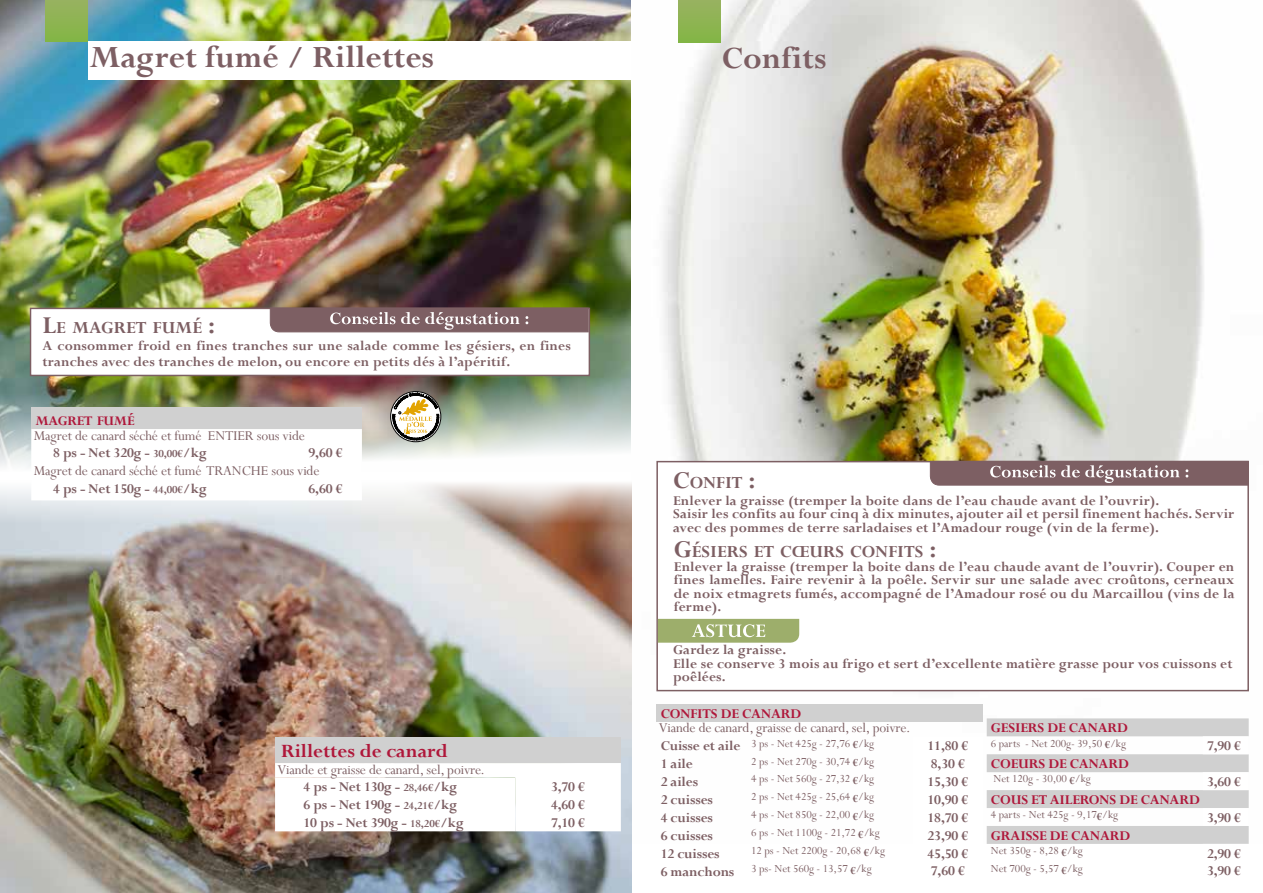
<style>
.page{position:relative;width:1263px;height:893px;background:#fff}
.page>*{position:absolute;margin:0;border:0;box-sizing:border-box;transform-origin:0 0}
.t1{font:700 34.5px "Perpetua";color:#7d5f63}
.t2{font:700 21px "Perpetua";color:#af173a}
.t3{font:700 18.9px "Perpetua";color:#7d5f63}
.t4{font:700 15px/13.5px "Perpetua";letter-spacing:.01em;color:#7d5f63}
.t5{font:15px/17.7px "Perpetua";letter-spacing:-.01em;color:#7d5f63}
.t6{font:700 15px "Perpetua";letter-spacing:-.01em;color:#af173a}
.t7{font:700 15px "Perpetua";letter-spacing:-.01em;color:#7d5f63}
.t8{font:700 14.7px "Perpetua";letter-spacing:-.015em;color:#af173a}
.t9{font:12px "Perpetua";letter-spacing:-.01em;color:#7d5f63}
.s1{font-size:27px}
.s2{font-weight:700}
.s3{font-weight:700;font-size:12px}
.s4{font-size:12px}
.s5{font-weight:700;font-size:15px}
</style>
<div class="page">
<img style="left:0;top:0;width:631px;height:467px">
<div style="left:88px;top:41px;width:543px;height:39px;background:#fff"></div>
<img style="left:631px;top:0;width:618px;height:844px">
<img style="left:0;top:483px;width:631px;height:410px">
<div style="left:678px;top:0;width:42px;height:42px;background:#8eb453"></div>
<div style="left:46px;top:0;width:42px;height:41px;background:#8eb453"></div>
<div style="left:656px;top:704px;width:327px;height:18px;background:#d0d0d0"></div>
<div style="left:275px;top:738px;width:346px;height:25px;background:#d0d0d0"></div>
<svg style="left:275px;top:763px;width:346px;height:68px"></svg>
<svg style="left:913px;top:718px;width:336px;height:126px"></svg>
<div style="left:30px;top:308px;width:560px;height:68px;background:#fff;border:2px solid #7d5f63"></div>
<svg style="left:269px;top:307px;width:320px;height:26px;background:#8b7073"></svg>
<div style="left:31px;top:407px;width:331px;height:22px;background:#d0d0d0"></div>
<svg style="left:31px;top:429px;width:331px;height:71px"></svg>
<div style="left:656px;top:461px;width:593px;height:230px;background:#fff;border:2px solid #7d5f63"></div>
<svg style="left:929px;top:460px;width:320px;height:26px;background:#8c7275"></svg>
<svg style="left:658px;top:619px;width:141px;height:24px;background:#a7b67b"></svg>
<div style="left:391px;top:391px;width:50px;height:51px;border:1px solid #000;border-radius:50%"></div>
<svg style="left:393px;top:393px;width:46px;height:47px"></svg>
<h1 class="t1" style="left:90px;top:35px;width:346px">Magret fumé / Rillettes</h1>
<h1 class="t1" style="left:722px;top:36px;width:106px">Confits</h1>
<p class="t3" style="left:43px;top:316px;width:174px"><span class="s1">L</span>E MAGRET FUMÉ <span class="s1">:</span></p>
<p class="t4" style="left:43px;top:337px;width:530px;line-height:16.5px">A consommer froid en fines tranches sur une salade comme les gésiers, en fines tranches avec des tranches de melon, ou encore en petits dés à l’apéritif.</p>
<p class="t8" style="left:36px;top:411px;width:101px">MAGRET FUMÉ</p>
<p class="t5" style="left:53px;top:426px;width:253px;text-indent:-19px">Magret de canard séché et fumé ENTIER sous vide<br><span class="s2">8 ps - Net 320g -</span> <span class="s3">30,00€</span><span class="s2">/kg</span></p>
<p class="t4" style="left:309px;top:446px;width:36px">9,60 €</p>
<p class="t5" style="left:53px;top:462px;width:268px;text-indent:-19px">Magret de canard séché et fumé TRANCHE sous vide<br><span class="s2">4 ps - Net 150g -</span> <span class="s3">44,00€</span><span class="s2">/kg</span></p>
<p class="t4" style="left:309px;top:482px;width:36px">6,60 €</p>
<h2 class="t2" style="left:281px;top:738px;width:168px">Rillettes de canard</h2>
<p class="t5" style="left:278px;top:760px;width:209px;text-align:center">Viande et graisse de canard, sel, poivre.<br><span class="s2">4 ps - Net 130g -</span> <span class="s3">28,46€</span><span class="s2">/kg</span></p>
<p class="t4" style="left:551px;top:780px;width:36px">3,70 €</p>
<p class="t7" style="left:304px;top:795px;width:155px">6 ps - Net 190g - <span class="s4">24,21€</span>/kg</p>
<p class="t4" style="left:551px;top:798px;width:36px">4,60 €</p>
<p class="t7" style="left:304px;top:813px;width:162px">10 ps - Net 390g - <span class="s4">18,20€</span>/kg</p>
<p class="t4" style="left:551px;top:816px;width:36px">7,10 €</p>
<p class="t3" style="left:673px;top:471px;width:84px"><span class="s1">C</span>ONFIT <span class="s1">:</span></p>
<p class="t4" style="left:673px;top:493px;width:563px">Enlever la graisse (tremper la boite dans de l’eau chaude avant de l’ouvrir).<br>Saisir les confits au four cinq à dix minutes, ajouter ail et persil finement hachés. Servir avec des pommes de terre sarladaises et l’Amadour rouge (vin de la ferme).</p>
<p class="t3" style="left:674px;top:540px;width:264px"><span class="s1">G</span>ÉSIERS ET CŒURS CONFITS <span class="s1">:</span></p>
<p class="t4" style="left:674px;top:559px;width:562px;text-align:justify">Enlever la graisse (tremper la boite dans de l’eau chaude avant de l’ouvrir). Couper en fines lamelles. Faire revenir à la poêle. Servir sur une salade avec croûtons, cerneaux de noix etmagrets fumés, accompagné de l’Amadour rosé ou du Marcaillou (vins de la ferme).</p>
<p class="t4" style="left:673px;top:643px;width:561px">Gardez la graisse.<br>Elle se conserve 3 mois au frigo et sert d’excellente matière grasse pour vos cuissons et poêlées.</p>
<p class="t6" style="left:661px;top:704px;width:142px">CONFITS DE CANARD</p>
<p class="t5" style="left:659px;top:719px;width:253px">Viande de canard, graisse de canard, sel, poivre.</p>
<p class="t9" style="left:661px;top:736px;width:215px"><span class="s5">Cuisse et aile</span> 3 ps - Net 425g - 27,76 <span class="s2">€</span>/kg</p>
<p class="t4" style="left:927px;top:739px;width:42px">11,80 €</p>
<p class="t4" style="left:661px;top:757px;width:34px">1 aile</p>
<p class="t9" style="left:751px;top:753px;width:125px">2 ps - Net 270g - 30,74 <span class="s2">€</span>/kg</p>
<p class="t4" style="left:931px;top:757px;width:36px">8,30 €</p>
<p class="t4" style="left:661px;top:774px;width:39px">2 ailes</p>
<p class="t9" style="left:751px;top:771px;width:125px">4 ps - Net 560g - 27,32 <span class="s2">€</span>/kg</p>
<p class="t4" style="left:927px;top:774px;width:42px">15,30 €</p>
<p class="t7" style="left:661px;top:790px;width:54px">2 cuisses</p>
<p class="t9" style="left:751px;top:789px;width:125px">2 ps - Net 425g - 25,64 <span class="s2">€</span>/kg</p>
<p class="t4" style="left:927px;top:792px;width:42px">10,90 €</p>
<p class="t7" style="left:661px;top:808px;width:54px">4 cuisses</p>
<p class="t9" style="left:751px;top:807px;width:125px">4 ps - Net 850g - 22,00 <span class="s2">€</span>/kg</p>
<p class="t4" style="left:927px;top:810px;width:42px">18,70 €</p>
<p class="t7" style="left:661px;top:826px;width:54px">6 cuisses</p>
<p class="t9" style="left:751px;top:825px;width:130px">6 ps - Net 1100g - 21,72 <span class="s2">€</span>/kg</p>
<p class="t4" style="left:927px;top:828px;width:42px">23,90 €</p>
<p class="t7" style="left:661px;top:844px;width:61px">12 cuisses</p>
<p class="t9" style="left:751px;top:843px;width:135px">12 ps - Net 2200g - 20,68 <span class="s2">€</span>/kg</p>
<p class="t4" style="left:927px;top:846px;width:42px">45,50 €</p>
<p class="t9" style="left:661px;top:861px;width:213px"><span class="s5">6 manchons</span> 3 ps- Net 560g - 13,57 <span class="s2">€</span>/kg</p>
<p class="t4" style="left:931px;top:864px;width:36px">7,60 €</p>
<p class="t6" style="left:991px;top:718px;width:139px">GESIERS DE CANARD</p>
<p class="t9" style="left:991px;top:736px;width:137px">6 parts - Net 200g- 39,50 <span class="s2">€</span>/kg</p>
<p class="t4" style="left:1207px;top:739px;width:36px">7,90 €</p>
<p class="t6" style="left:991px;top:754px;width:139px">COEURS DE CANARD</p>
<p class="t9" style="left:993px;top:771px;width:99px">Net 120g - 30,00 <span class="s2">€</span>/kg</p>
<p class="t4" style="left:1207px;top:774px;width:36px">3,60 €</p>
<p class="t6" style="left:991px;top:790px;width:210px">COUS ET AILERONS DE CANARD</p>
<p class="t9" style="left:991px;top:807px;width:129px">4 parts - Net 425g - 9,17<span class="s2">€</span>/kg</p>
<p class="t4" style="left:1207px;top:810px;width:36px">3,90 €</p>
<p class="t6" style="left:991px;top:826px;width:141px">GRAISSE DE CANARD</p>
<p class="t9" style="left:991px;top:843px;width:93px">Net 350g - 8,28 <span class="s2">€</span>/kg</p>
<p class="t4" style="left:1207px;top:846px;width:36px">2,90 €</p>
<p class="t9" style="left:991px;top:861px;width:93px">Net 700g - 5,57 <span class="s2">€</span>/kg</p>
<p class="t4" style="left:1207px;top:864px;width:36px">3,90 €</p>
</div>
